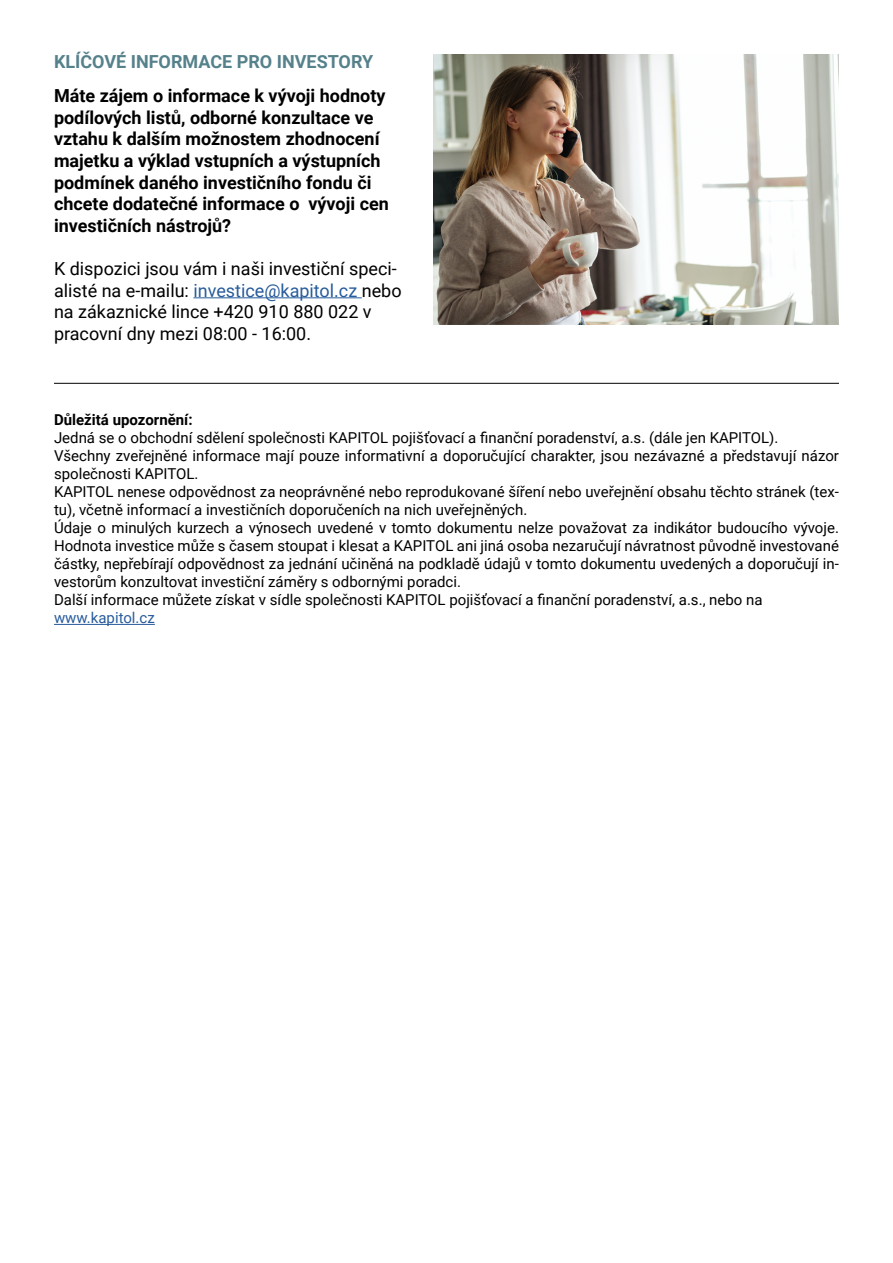
<style>
.page{position:relative;width:893px;height:1263px;background:#fff}
.page>*{position:absolute;margin:0;border:0;box-sizing:border-box;transform-origin:0 0}
.t1{font:700 18px/21.6px "Roboto";color:#000}
.t2{font:18px/21.6px "Roboto";color:#000}
.t3{font:700 18px "Roboto";color:#55818b}
.t4{font:15px/18px "Roboto";color:#000}
.t5{font:700 15px "Roboto";color:#000}
.t6{font:15px "Roboto";color:#275b9b}
.s1{color:#275b9b}
</style>
<div class="page">
<hr style="left:193px;top:297px;width:169px;height:1px;background:#275b9b">
<img style="left:433px;top:54px;width:406px;height:270px">
<hr style="left:54px;top:383px;width:785px;height:1px;background:#000">
<hr style="left:54px;top:624px;width:101px;height:1px;background:#275b9b">
<p class="t3" style="left:54px;top:48px;width:321px">KLÍČOVÉ INFORMACE PRO INVESTORY</p>
<p class="t1" style="left:54px;top:84px;width:336px">Máte zájem o informace k vývoji hodnoty podílových listů, odborné konzultace ve vztahu k dalším možnostem zhodnocení majetku a výklad vstupních a výstupních podmínek daného investičního fondu či chcete dodatečné informace o vývoji cen investičních nástrojů?</p>
<p class="t2" style="left:54px;top:257px;width:349px">K dispozici jsou vám i naši investiční speci&shy;alisté na e-mailu: <span class="s1">investice@kapitol.cz</span> nebo na zákaznické lince +420 910 880 022 v pracovní dny mezi 08:00 - 16:00.</p>
<p class="t5" style="left:54px;top:409px;width:140px">Důležitá upozornění:</p>
<p class="t4" style="left:54px;top:428px;width:786px">Jedná se o obchodní sdělení společnosti KAPITOL pojišťovací a finanční poradenství, a.s. (dále jen KAPITOL).<br>Všechny zveřejněné informace mají pouze informativní a doporučující charakter, jsou nezávazné a představují názor společnosti KAPITOL.<br>KAPITOL nenese odpovědnost za neoprávněné nebo reprodukované šíření nebo uveřejnění obsahu těchto stránek (tex&shy;tu), včetně informací a investičních doporučeních na nich uveřejněných.<br>Údaje o minulých kurzech a výnosech uvedené v tomto dokumentu nelze považovat za indikátor budoucího vývoje.<br>Hodnota investice může s časem stoupat i klesat a KAPITOL ani jiná osoba nezaručují návratnost původně investované částky, nepřebírají odpovědnost za jednání učiněná na podkladě údajů v tomto dokumentu uvedených a doporučují in&shy;vestorům konzultovat investiční záměry s odbornými poradci.<br>Další informace můžete získat v sídle společnosti KAPITOL pojišťovací a finanční poradenství, a.s., nebo na</p>
<p class="t6" style="left:54px;top:607px;width:102px">www.kapitol.cz</p>
</div>
